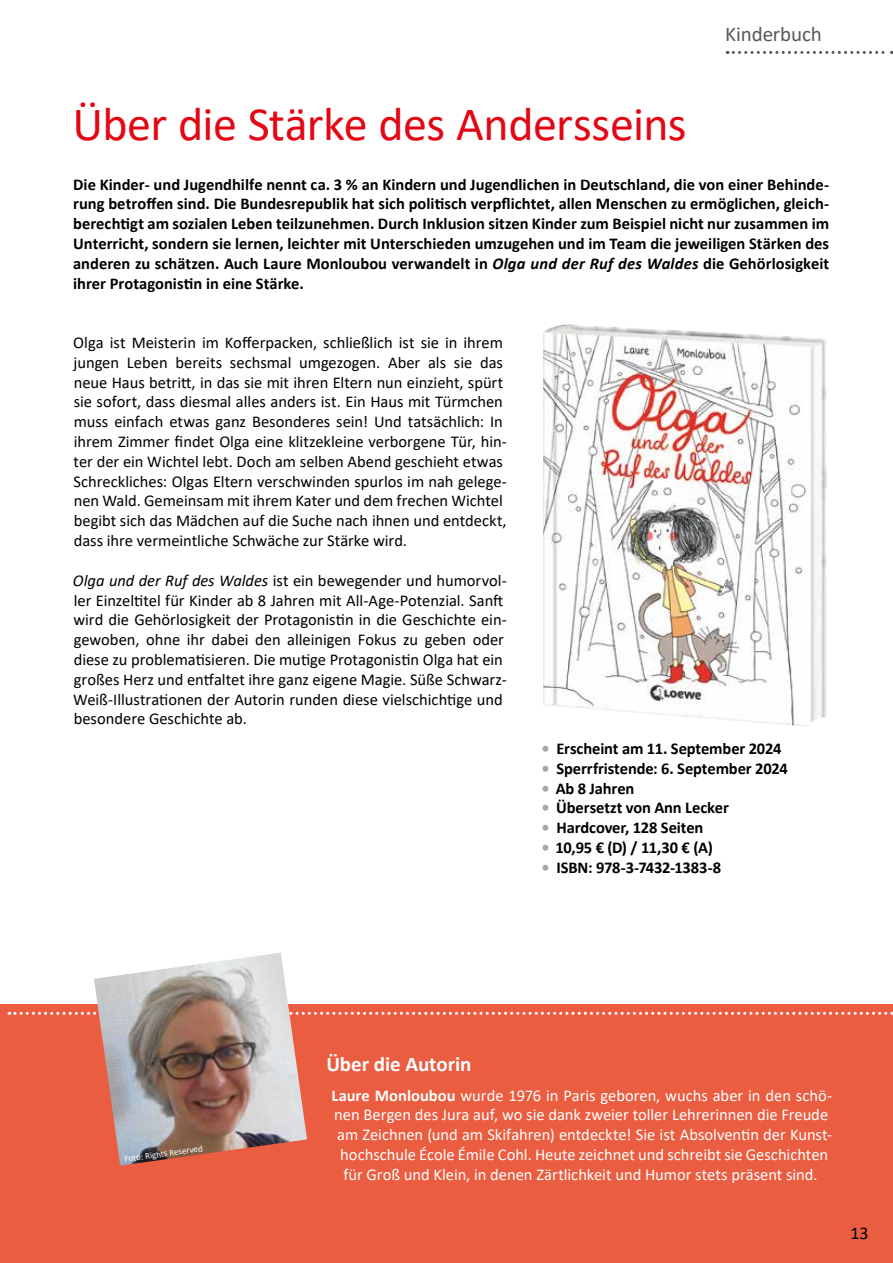
<style>
.page{position:relative;width:893px;height:1263px;background:#fff}
.page>*{position:absolute;margin:0;border:0;box-sizing:border-box;transform-origin:0 0}
.t1{font:48px "Calibri";letter-spacing:-.015em;color:#e30613}
.t2{font:700 21px "Calibri";letter-spacing:-.005em;color:#fff}
.t3{font:21px "Calibri";letter-spacing:-.005em;color:#575756}
.t4{font:18px "Calibri";color:#000}
.t5{font:16.5px/19.8px "Calibri";letter-spacing:-.005em;color:#000}
.t6{font:700 16.5px/19.8px "Calibri";letter-spacing:-.005em;color:#000;text-align:justify}
.t7{font:16.5px/19.8px "Calibri";color:#fff;text-align:center}
.t8{font:9px "Calibri";color:#fff}
.s1{font-style:italic}
.s2{color:#a3a8aa}
.s3{font-weight:700}
</style>
<div class="page">
<svg style="left:727px;top:51px;width:165px;height:3px"></svg>
<div style="left:0;top:1005px;width:893px;height:258px;background:#eb5d40"></div>
<svg style="left:9px;top:1012px;width:884px;height:3px"></svg>
<img style="left:94px;top:952px;width:213px;height:214px">
<img style="left:543px;top:324px;width:284px;height:402px">
<h1 class="t1" style="left:72px;top:91px;width:616px">Über die Stärke des Andersseins</h1>
<p class="t3" style="left:725px;top:19px;width:98px">Kinderbuch</p>
<p class="t6" style="left:73px;top:174px;width:758px">Die Kinder- und Jugendhilfe nennt ca. 3 % an Kindern und Jugendlichen in Deutschland, die von einer Behinde&shy;rung betroffen sind. Die Bundesrepublik hat sich politisch verpflichtet, allen Menschen zu ermöglichen, gleich&shy;berechtigt am sozialen Leben teilzunehmen. Durch Inklusion sitzen Kinder zum Beispiel nicht nur zusammen im Unterricht, sondern sie lernen, leichter mit Unterschieden umzugehen und im Team die jeweiligen Stärken des anderen zu schätzen. Auch Laure Monloubou verwandelt in <span class="s1">Olga und der Ruf des Waldes</span> die Gehörlosigkeit ihrer Protagonistin in eine Stärke.</p>
<p class="t5" style="left:73px;top:332px;width:435px">Olga ist Meisterin im Kofferpacken, schließlich ist sie in ihrem jungen Leben bereits sechsmal umgezogen. Aber als sie das neue Haus betritt, in das sie mit ihren Eltern nun einzieht, spürt sie sofort, dass diesmal alles anders ist. Ein Haus mit Türmchen muss einfach etwas ganz Besonderes sein! Und tatsächlich: In ihrem Zimmer findet Olga eine klitzekleine verborgene Tür, hin&shy;ter der ein Wichtel lebt. Doch am selben Abend geschieht etwas Schreckliches: Olgas Eltern verschwinden spurlos im nah gelege&shy;nen Wald. Gemeinsam mit ihrem Kater und dem frechen Wichtel begibt sich das Mädchen auf die Suche nach ihnen und entdeckt, dass ihre vermeintliche Schwäche zur Stärke wird.</p>
<p class="t5" style="left:73px;top:570px;width:435px"><span class="s1">Olga und der Ruf des Waldes</span> ist ein bewegender und humorvol&shy;ler Einzeltitel für Kinder ab 8 Jahren mit All-Age-Potenzial. Sanft wird die Gehörlosigkeit der Protagonistin in die Geschichte ein&shy;gewoben, ohne ihr dabei den alleinigen Fokus zu geben oder diese zu problematisieren. Die mutige Protagonistin Olga hat ein großes Herz und entfaltet ihre ganz eigene Magie. Süße Schwarz-Weiß-Illustrationen der Autorin runden diese vielschichtige und besondere Geschichte ab.</p>
<p class="t6" style="left:541px;top:738px;width:242px"><span class="s2">•</span> Erscheint am 11. September 2024</p>
<p class="t6" style="left:541px;top:758px;width:248px"><span class="s2">•</span> Sperrfristende: 6. September 2024</p>
<p class="t6" style="left:541px;top:778px;width:94px"><span class="s2">•</span> Ab 8 Jahren</p>
<p class="t6" style="left:541px;top:798px;width:189px"><span class="s2">•</span> Übersetzt von Ann Lecker</p>
<p class="t6" style="left:541px;top:818px;width:163px"><span class="s2">•</span> Hardcover, 128 Seiten</p>
<p class="t6" style="left:541px;top:837px;width:173px"><span class="s2">•</span> 10,95 € (D) / 11,30 € (A)</p>
<p class="t6" style="left:541px;top:857px;width:181px"><span class="s2">•</span> ISBN: 978-3-7432-1383-8</p>
<p class="t8" style="left:124px;top:1153px;width:80px;rotate:-8deg">Foto: Rights Reserved</p>
<p class="t2" style="left:326px;top:1049px;width:147px">Über die Autorin</p>
<p class="t7" style="left:331px;top:1085px;width:502px"><span class="s3">Laure Monloubou</span> wurde 1976 in Paris geboren, wuchs aber in den schö&shy;nen Bergen des Jura auf, wo sie dank zweier toller Lehrerinnen die Freude am Zeichnen (und am Skifahren) entdeckte! Sie ist Absolventin der Kunst&shy;hochschule École Émile Cohl. Heute zeichnet und schreibt sie Geschichten für Groß und Klein, in denen Zärtlichkeit und Humor stets präsent sind.</p>
<p class="t4" style="left:850px;top:1221px;width:20px">13</p>
</div>
